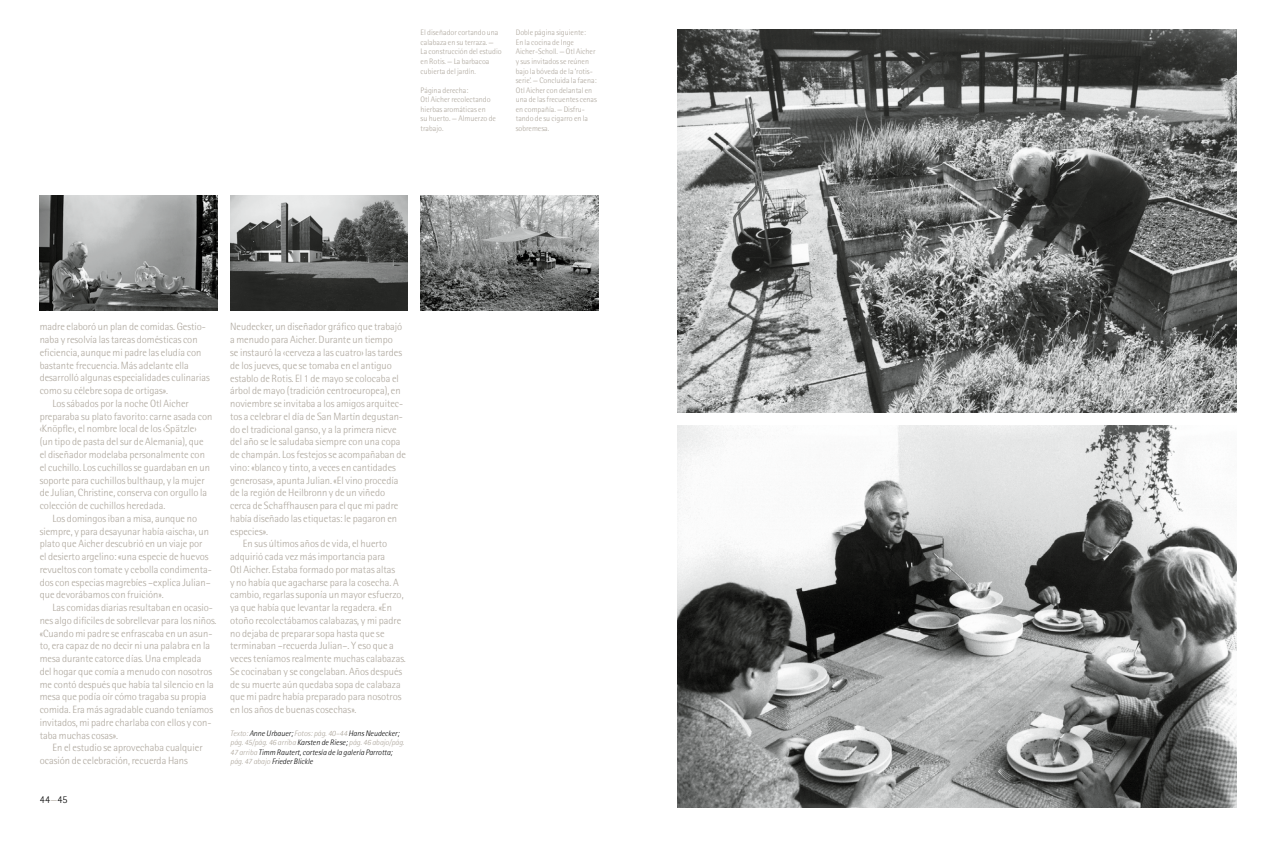
<style>
.page{position:relative;width:1276px;height:842px;background:#fff}
.page>*{position:absolute;margin:0;border:0;box-sizing:border-box;transform-origin:0 0}
.t1{font:300 10.5px "Rotis Semi Sans";color:#ada69c}
.t2{font:300 10.5px "Rotis Semi Sans";color:#000}
.t3{font:300 8px/9.6px "Rotis Semi Sans";color:#ada69c}
.t4{font:italic 300 8px/9.6px "Rotis Semi Sans";color:#000}
.s1{color:#ada69c}
</style>
<div class="page">
<img style="left:230px;top:196px;width:178px;height:114px">
<img style="left:40px;top:196px;width:177px;height:114px">
<img style="left:677px;top:30px;width:559px;height:382px">
<img style="left:677px;top:425px;width:559px;height:383px">
<img style="left:420px;top:196px;width:178px;height:114px">
<p class="t3" style="left:420px;top:28px;width:83px">El diseñador cortando una calabaza en su terraza. —<br>La construcción del estudio en Rotis. — La barbacoa cubierta del jardín.</p>
<p class="t3" style="left:420px;top:85px;width:77px">Página derecha:<br>Otl Aicher recolectando hierbas aromáticas en<br>su huerto. — Almuerzo de trabajo.</p>
<p class="t3" style="left:516px;top:28px;width:83px">Doble página siguiente:<br>En la cocina de Inge<br>Aicher-Scholl. — Otl Aicher y sus invitados se reúnen bajo la bóveda de la ‘rotis&shy;serie’. — Concluida la faena:<br>Otl Aicher con delantal en una de las frecuentes cenas en compañía. — Disfru&shy;tando de su cigarro en la sobremesa.</p>
<p class="t1" style="left:40px;top:321px;width:168px">madre elaboró un plan de comidas. Gestio-</p>
<p class="t1" style="left:40px;top:334px;width:159px">naba y resolvía las tareas domésticas con</p>
<p class="t1" style="left:40px;top:346px;width:163px">eficiencia, aunque mi padre las eludía con</p>
<p class="t1" style="left:40px;top:359px;width:151px">bastante frecuencia. Más adelante ella</p>
<p class="t1" style="left:40px;top:372px;width:171px">desarrolló algunas especialidades culinarias</p>
<p class="t1" style="left:40px;top:385px;width:130px">como su célebre sopa de ortigas».</p>
<p class="t1" style="left:52px;top:397px;width:138px">Los sábados por la noche Otl Aicher</p>
<p class="t1" style="left:40px;top:410px;width:174px">preparaba su plato favorito: carne asada con</p>
<p class="t1" style="left:40px;top:423px;width:158px">‹Knöpfle›, el nombre local de los ‹Spätzle›</p>
<p class="t1" style="left:40px;top:436px;width:165px">(un tipo de pasta del sur de Alemania), que</p>
<p class="t1" style="left:40px;top:448px;width:167px">el diseñador modelaba personalmente con</p>
<p class="t1" style="left:40px;top:461px;width:172px">el cuchillo. Los cuchillos se guardaban en un</p>
<p class="t1" style="left:40px;top:474px;width:167px">soporte para cuchillos bulthaup, y la mujer</p>
<p class="t1" style="left:40px;top:487px;width:169px">de Julian, Christine, conserva con orgullo la</p>
<p class="t1" style="left:40px;top:499px;width:127px">colección de cuchillos heredada.</p>
<p class="t1" style="left:52px;top:512px;width:146px">Los domingos iban a misa, aunque no</p>
<p class="t1" style="left:40px;top:525px;width:171px">siempre, y para desayunar había ‹aischa›, un</p>
<p class="t1" style="left:40px;top:538px;width:164px">plato que Aicher descubrió en un viaje por</p>
<p class="t1" style="left:40px;top:550px;width:170px">el desierto argelino: «una especie de huevos</p>
<p class="t1" style="left:40px;top:563px;width:174px">revueltos con tomate y cebolla condimenta-</p>
<p class="t1" style="left:40px;top:576px;width:173px">dos con especias magrebíes –explica Julian–</p>
<p class="t1" style="left:40px;top:589px;width:125px">que devorábamos con fruición».</p>
<p class="t1" style="left:52px;top:601px;width:162px">Las comidas diarias resultaban en ocasio-</p>
<p class="t1" style="left:40px;top:614px;width:178px">nes algo difíciles de sobrellevar para los niños.</p>
<p class="t1" style="left:40px;top:627px;width:174px">«Cuando mi padre se enfrascaba en un asun-</p>
<p class="t1" style="left:40px;top:640px;width:172px">to, era capaz de no decir ni una palabra en la</p>
<p class="t1" style="left:40px;top:653px;width:163px">mesa durante catorce días. Una empleada</p>
<p class="t1" style="left:40px;top:665px;width:174px">del hogar que comía a menudo con nosotros</p>
<p class="t1" style="left:40px;top:678px;width:176px">me contó después que había tal silencio en la</p>
<p class="t1" style="left:40px;top:691px;width:168px">mesa que podía oír cómo tragaba su propia</p>
<p class="t1" style="left:40px;top:704px;width:175px">comida. Era más agradable cuando teníamos</p>
<p class="t1" style="left:40px;top:716px;width:173px">invitados, mi padre charlaba con ellos y con-</p>
<p class="t1" style="left:40px;top:729px;width:80px">taba muchas cosas».</p>
<p class="t1" style="left:52px;top:742px;width:152px">En el estudio se aprovechaba cualquier</p>
<p class="t1" style="left:40px;top:755px;width:150px">ocasión de celebración, recuerda Hans</p>
<p class="t2" style="left:40px;top:794px;width:29px">44<span class="s1">—</span>45</p>
<p class="t1" style="left:230px;top:321px;width:174px">Neudecker, un diseñador gráfico que trabajó</p>
<p class="t1" style="left:230px;top:334px;width:164px">a menudo para Aicher. Durante un tiempo</p>
<p class="t1" style="left:230px;top:346px;width:173px">se instauró la ‹cerveza a las cuatro› las tardes</p>
<p class="t1" style="left:230px;top:359px;width:163px">de los jueves, que se tomaba en el antiguo</p>
<p class="t1" style="left:230px;top:372px;width:170px">establo de Rotis. El 1 de mayo se colocaba el</p>
<p class="t1" style="left:230px;top:385px;width:172px">árbol de mayo (tradición centroeuropea), en</p>
<p class="t1" style="left:230px;top:397px;width:175px">noviembre se invitaba a los amigos arquitec-</p>
<p class="t1" style="left:230px;top:410px;width:174px">tos a celebrar el día de San Martín degustan-</p>
<p class="t1" style="left:230px;top:423px;width:168px">do el tradicional ganso, y a la primera nieve</p>
<p class="t1" style="left:230px;top:436px;width:172px">del año se le saludaba siempre con una copa</p>
<p class="t1" style="left:230px;top:448px;width:177px">de champán. Los festejos se acompañaban de</p>
<p class="t1" style="left:230px;top:461px;width:167px">vino: «blanco y tinto, a veces en cantidades</p>
<p class="t1" style="left:230px;top:474px;width:170px">generosas», apunta Julian. «El vino procedía</p>
<p class="t1" style="left:230px;top:487px;width:156px">de la región de Heilbronn y de un viñedo</p>
<p class="t1" style="left:230px;top:499px;width:170px">cerca de Schaffhausen para el que mi padre</p>
<p class="t1" style="left:230px;top:512px;width:168px">había diseñado las etiquetas: le pagaron en</p>
<p class="t1" style="left:230px;top:525px;width:39px">especies».</p>
<p class="t1" style="left:243px;top:538px;width:146px">En sus últimos años de vida, el huerto</p>
<p class="t1" style="left:230px;top:551px;width:156px">adquirió cada vez más importancia para</p>
<p class="t1" style="left:230px;top:563px;width:166px">Otl Aicher. Estaba formado por matas altas</p>
<p class="t1" style="left:230px;top:576px;width:170px">y no había que agacharse para la cosecha. A</p>
<p class="t1" style="left:230px;top:589px;width:175px">cambio, regarlas suponía un mayor esfuerzo,</p>
<p class="t1" style="left:230px;top:602px;width:163px">ya que había que levantar la regadera. «En</p>
<p class="t1" style="left:230px;top:614px;width:173px">otoño recolectábamos calabazas, y mi padre</p>
<p class="t1" style="left:230px;top:627px;width:156px">no dejaba de preparar sopa hasta que se</p>
<p class="t1" style="left:230px;top:640px;width:165px">terminaban –recuerda Julian–. Y eso que a</p>
<p class="t1" style="left:230px;top:653px;width:177px">veces teníamos realmente muchas calabazas.</p>
<p class="t1" style="left:230px;top:665px;width:174px">Se cocinaban y se congelaban. Años después</p>
<p class="t1" style="left:230px;top:678px;width:172px">de su muerte aún quedaba sopa de calabaza</p>
<p class="t1" style="left:230px;top:691px;width:173px">que mi padre había preparado para nosotros</p>
<p class="t1" style="left:230px;top:704px;width:128px">en los años de buenas cosechas».</p>
<p class="t4" style="left:230px;top:728px;width:176px"><span class="s1">Texto:</span> Anne Urbauer; <span class="s1">Fotos: pág. 40–44</span> Hans Neudecker; <span class="s1">pág. 45/pág. 46 arriba</span> Karsten de Riese; <span class="s1">pág. 46 abajo/pág.<br>47 arriba</span> Timm Rautert, cortesía de la galería Parrotta; <span class="s1">pág. 47 abajo</span> Frieder Blickle</p>
</div>
